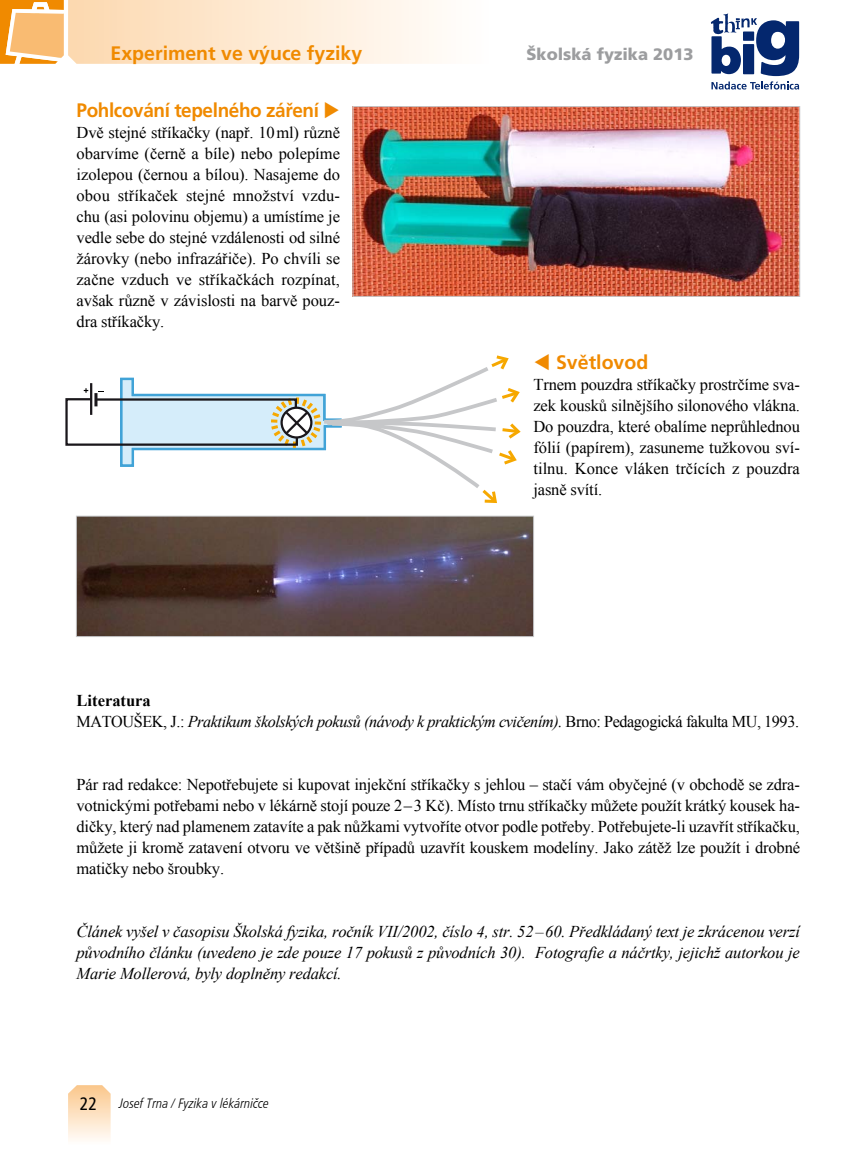
<style>
.page{position:relative;width:851px;height:1149px;background:#fff}
.page>*{position:absolute;margin:0;border:0;box-sizing:border-box;transform-origin:0 0}
.t1{font:700 19.5px "Frutiger LT Com";color:#f08a00}
.t2{font:700 19.5px "Frutiger LT Com";letter-spacing:-.02em;color:#f08a00}
.t3{font:condensed 18px "Frutiger LT Com";color:#000}
.t4{font:16.5px/21px "Times New Roman";letter-spacing:-.005em;color:#000;text-align:justify}
.t5{font:italic 16.5px/21px "Times New Roman";letter-spacing:-.025em;color:#000}
.t6{font:900 16.5px "Frutiger LT Com";color:#9c9d9f}
.t7{font:italic 300 condensed 13.5px "Frutiger LT Com";color:#000}
.s1{font-weight:700;font-style:normal}
.s2{font-style:normal}
</style>
<div class="page">
<svg style="left:0;top:0;width:437px;height:64px;background:#fce2c3"></svg>
<svg style="left:68px;top:1085px;width:43px;height:55px;background:#fce2c3"></svg>
<svg style="left:710px;top:13px;width:89px;height:76px"></svg>
<img style="left:355px;top:108px;width:442px;height:186px">
<div style="left:353px;top:106px;width:446px;height:190px;border:1px solid #c5c6c8"></div>
<img style="left:78px;top:518px;width:453px;height:116px">
<div style="left:76px;top:516px;width:457px;height:120px;border:1px solid #c5c6c8"></div>
<svg style="left:65px;top:355px;width:455px;height:148px"></svg>
<p class="t1" style="left:111px;top:41px;width:253px">Experiment ve výuce fyziky</p>
<p class="t6" style="left:526px;top:44px;width:168px">Školská fyzika 2013</p>
<p class="t2" style="left:77px;top:99px;width:265px">Pohlcování tepelného záření ◆</p>
<p class="t4" style="left:77px;top:122px;width:265px">Dvě stejné stříkačky (např. 10ml) různě obarvíme (černě a bíle) nebo polepíme izolepou (černou a bílou). Nasajeme do obou stříkaček stejné množství vzdu&shy;chu (asi polovinu objemu) a umístíme je vedle sebe do stejné vzdálenosti od silné žárovky (nebo infrazářiče). Po chvíli se začne vzduch ve stříkačkách rozpínat, avšak různě v závislosti na barvě pouz&shy;dra stříkačky.</p>
<p class="t1" style="left:533px;top:351px;width:116px">▼ Světlovod</p>
<p class="t4" style="left:533px;top:374px;width:268px">Trnem pouzdra stříkačky prostrčíme sva&shy;zek kousků silnějšího silonového vlákna.<br>Do pouzdra, které obalíme neprůhlednou fólií (papírem), zasuneme tužkovou sví&shy;tilnu. Konce vláken trčících z pouzdra jasně svítí.</p>
<p class="t5" style="left:77px;top:689px;width:723px"><span class="s1">Literatura<br></span><span class="s2">MATOUŠEK, J.:</span> Praktikum školských pokusů (návody k praktickým cvičením). <span class="s2">Brno: Pedagogická fakulta MU, 1993.</span></p>
<p class="t4" style="left:77px;top:773px;width:725px">Pár rad redakce: Nepotřebujete si kupovat injekční stříkačky s jehlou – stačí vám obyčejné (v obchodě se zdra&shy;votnickými potřebami nebo v lékárně stojí pouze 2–3 Kč). Místo trnu stříkačky můžete použít krátký kousek ha&shy;dičky, který nad plamenem zatavíte a pak nůžkami vytvoříte otvor podle potřeby. Potřebujete-li uzavřít stříkačku, můžete ji kromě zatavení otvoru ve většině případů uzavřít kouskem modelíny. Jako zátěž lze použít i drobné matičky nebo šroubky.</p>
<p class="t5" style="left:76px;top:920px;width:724px;text-align:justify">Článek vyšel v časopisu Školská fyzika, ročník VII/2002, číslo 4, str. 52–60. Předkládaný text je zkrácenou verzí původního článku (uvedeno je zde pouze 17 pokusů z původních 30). Fotografie a náčrtky, jejichž autorkou je Marie Mollerová, byly doplněny redakcí.</p>
<p class="t3" style="left:80px;top:1093px;width:19px">22</p>
<p class="t7" style="left:119px;top:1095px;width:151px">Josef Trna / Fyzika v lékárničce</p>
</div>
